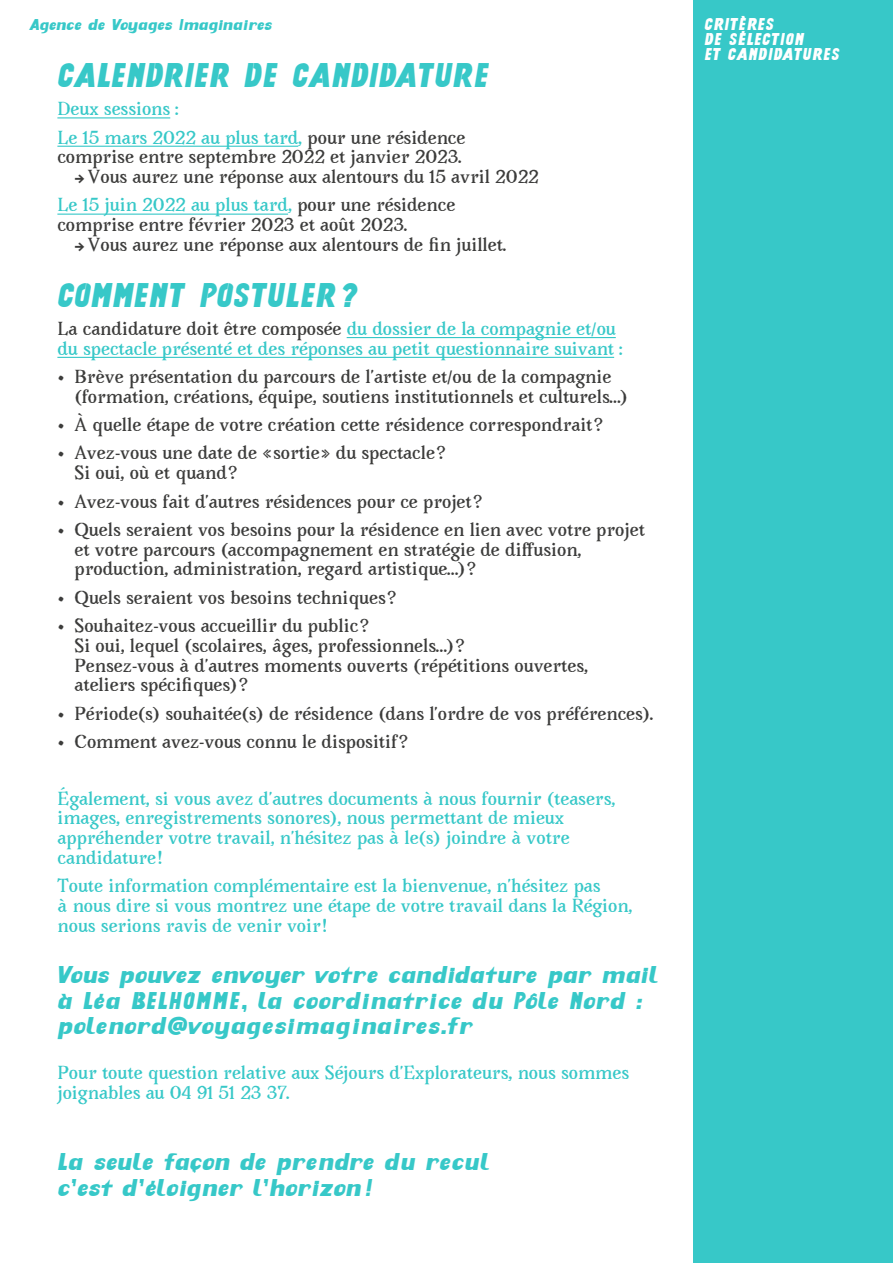
<style>
.page{position:relative;width:893px;height:1263px;background:#fff}
.page>*{position:absolute;margin:0;border:0;box-sizing:border-box;transform-origin:0 0}
.t1{font:36px "Crickx Shark Cut";letter-spacing:-.02em;color:#37c8c8}
.t2{font:36px "Crickx Shark Cut";letter-spacing:-.04em;color:#37c8c8}
.t3{font:25.5px/25.5px "Crickx Shark Cut";color:#37c8c8}
.t4{font:25.5px/25.5px "Crickx Shark Cut";letter-spacing:-.02em;color:#37c8c8}
.t5{font:18px/15px "Crickx Shark Cut";color:#fff}
.t6{font:700 16.5px/19.8px "Avara";color:#3c3c3b}
.t7{font:700 16.5px/19.8px "Avara";color:#37c8c8}
.t8{font:16.5px "Crickx Shark Cut";letter-spacing:-.04em;color:#37c8c8}
.s1{color:#3c3c3b}
.s2{font-family:"Source Sans Pro"}
.s3{color:#37c8c8}
</style>
<div class="page">
<hr style="left:57px;top:117px;width:113px;height:1px;background:#37c8c8">
<hr style="left:57px;top:146px;width:241px;height:1px;background:#37c8c8">
<hr style="left:57px;top:214px;width:231px;height:1px;background:#37c8c8">
<hr style="left:347px;top:337px;width:269px;height:1px;background:#37c8c8">
<hr style="left:57px;top:357px;width:557px;height:1px;background:#37c8c8">
<div style="left:694px;top:0;width:199px;height:1263px;background:#37c8c8"></div>
<p class="t8" style="left:30px;top:17px;width:244px">Agence de Voyages Imaginaires</p>
<p class="t5" style="left:704px;top:17px;width:137px">CRITÈRES<br>DE SÉLECTION<br>ET CANDIDATURES</p>
<h1 class="t1" style="left:57px;top:58px;width:434px">CALENDRIER DE CANDIDATURE</h1>
<p class="t7" style="left:57px;top:95px;width:410px;line-height:28.3px">Deux sessions :<br>Le 15 mars 2022 au plus tard, <span class="s1">pour une résidence</span></p>
<p class="t6" style="left:57px;top:147px;width:406px">comprise entre septembre 2022 et janvier 2023.</p>
<p class="t6" style="left:57px;top:163px;width:483px;line-height:28.3px;text-indent:17px"><span class="s2">→</span> Vous aurez une réponse aux alentours du 15 avril 2022<br><span class="s3">Le 15 juin 2022 au plus tard,</span> pour une résidence</p>
<p class="t6" style="left:57px;top:215px;width:351px">comprise entre février 2023 et août 2023.</p>
<p class="t6" style="left:74px;top:235px;width:433px"><span class="s2">→</span> Vous aurez une réponse aux alentours de fin juillet.</p>
<h1 class="t2" style="left:57px;top:278px;width:303px">COMMENT POSTULER ?</h1>
<p class="t7" style="left:57px;top:319px;width:567px"><span class="s1">La candidature doit être composée</span> du dossier de la compagnie et/ou du spectacle présenté et des réponses au petit questionnaire suivant :</p>
<p class="t6" style="left:74px;top:367px;width:555px;text-indent:-17px">• Brève présentation du parcours de l’artiste et/ou de la compagnie (formation, créations, équipe, soutiens institutionnels et culturels…)</p>
<p class="t6" style="left:57px;top:415px;width:547px">• À quelle étape de votre création cette résidence correspondrait?</p>
<p class="t6" style="left:74px;top:443px;width:373px;text-indent:-17px">• Avez-vous une date de «sortie» du spectacle?<br>Si oui, où et quand?</p>
<p class="t6" style="left:57px;top:491px;width:426px">• Avez-vous fait d’autres résidences pour ce projet?</p>
<p class="t6" style="left:74px;top:520px;width:572px;text-indent:-17px">• Quels seraient vos besoins pour la résidence en lien avec votre projet et votre parcours (accompagnement en stratégie de diffusion, production, administration, regard artistique…)?</p>
<p class="t6" style="left:57px;top:587px;width:341px">• Quels seraient vos besoins techniques?</p>
<p class="t6" style="left:75px;top:616px;width:515px;text-indent:-17px">• Souhaitez-vous accueillir du public?<br>Si oui, lequel (scolaires, âges, professionnels…)?<br>Pensez-vous à d’autres moments ouverts (répétitions ouvertes, ateliers spécifiques)?</p>
<p class="t6" style="left:58px;top:703px;width:597px">• Période(s) souhaitée(s) de résidence (dans l’ordre de vos préférences).</p>
<p class="t6" style="left:58px;top:732px;width:352px">• Comment avez-vous connu le dispositif?</p>
<p class="t7" style="left:58px;top:788px;width:559px">Également, si vous avez d’autres documents à nous fournir (teasers, images, enregistrements sonores), nous permettant de mieux appréhender votre travail, n’hésitez pas à le(s) joindre à votre candidature!</p>
<p class="t7" style="left:58px;top:876px;width:577px">Toute information complémentaire est la bienvenue, n’hésitez pas<br>à nous dire si vous montrez une étape de votre travail dans la Région, nous serions ravis de venir voir!</p>
<h2 class="t3" style="left:57px;top:963px;width:602px">Vous pouvez envoyer votre candidature par mail à Léa BELHOMME, la coordinatrice du Pôle Nord : polenord@voyagesimaginaires.fr</h2>
<p class="t7" style="left:57px;top:1063px;width:573px">Pour toute question relative aux Séjours d’Explorateurs, nous sommes joignables au 04 91 51 23 37.</p>
<h2 class="t4" style="left:57px;top:1150px;width:434px">La seule façon de prendre du recul c’est d’éloigner l’horizon!</h2>
</div>
